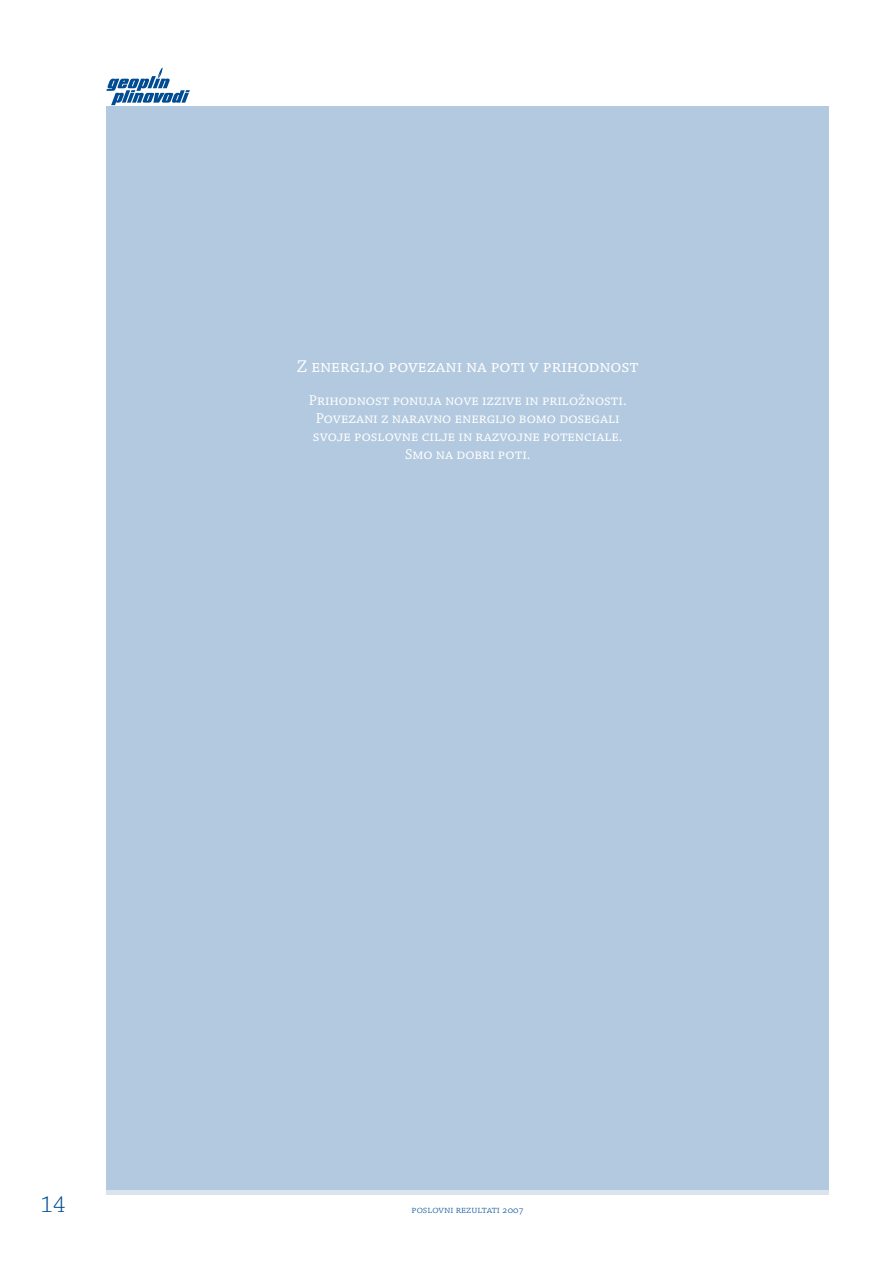
<style>
.page{position:relative;width:893px;height:1263px;background:#fff}
.page>*{position:absolute;margin:0;border:0;box-sizing:border-box;transform-origin:0 0}
.t1{font:300 24px "Chaparral Pro";color:#004c93}
.t2{font:18px "Chaparral Pro";color:#fff}
.t3{font:15px/18px "Chaparral Pro";color:#fff;text-align:center}
.t4{font:300 10.5px "Chaparral Pro";color:#004c93}
</style>
<div class="page">
<div style="left:106px;top:106px;width:723px;height:1085px;background:#b3c9df"></div>
<hr style="left:106px;top:1191px;width:723px;height:4px;background:#d9e4ef">
<svg style="left:106px;top:67px;width:84px;height:38px"></svg>
<p class="t2" style="left:297px;top:356px;width:343px">Z energijo povezani na poti v prihodnost</p>
<p class="t3" style="left:309px;top:392px;width:319px">Prihodnost ponuja nove izzive in priložnosti.<br>Povezani z naravno energijo bomo dosegali svoje poslovne cilje in razvojne potenciale.<br>Smo na dobri poti.</p>
<h1 class="t1" style="left:41px;top:1191px;width:26px">14</h1>
<p class="t4" style="left:412px;top:1204px;width:114px">poslovni rezultati 2007</p>
</div>
